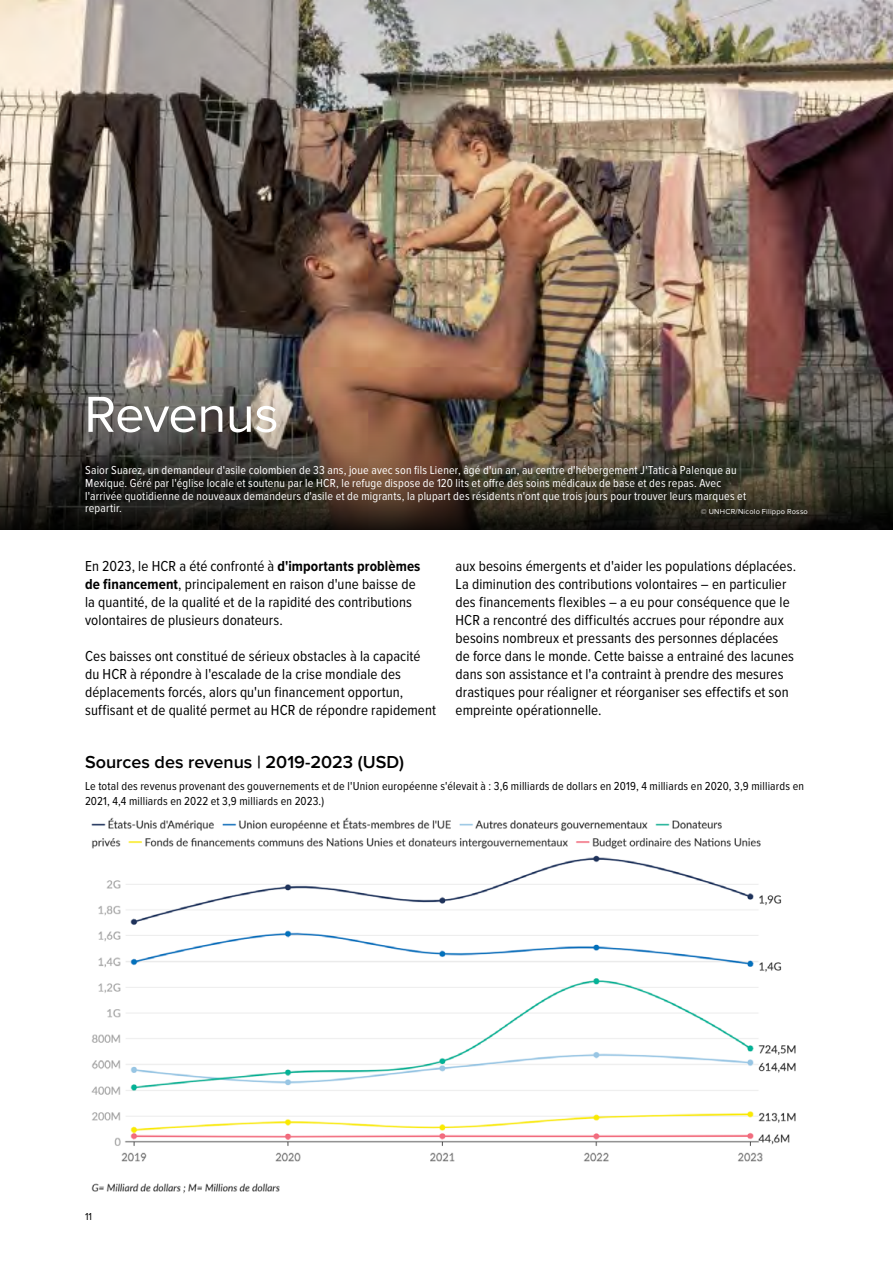
<style>
.page{position:relative;width:893px;height:1263px;background:#fff}
.page>*{position:absolute;margin:0;border:0;box-sizing:border-box;transform-origin:0 0}
.t1{font:52.5px "Proxima Nova";letter-spacing:-.015em;color:#fff}
.t2{font:600 18px "Proxima Nova";color:#000}
.t3{font:15px/18px "Proxima Nova Cond";letter-spacing:.005em;color:#000}
.t4{font:12px/12.8px "Proxima Nova Cond";letter-spacing:.015em;color:#fff}
.t5{font:12px/14.4px "Proxima Nova Cond";letter-spacing:.015em;color:#000}
.t6{font:10.5px "Proxima Nova";color:#000}
.t7{font:7.5px "Proxima Nova";letter-spacing:.025em;color:#fff}
.s1{font-weight:700}
</style>
<div class="page">
<img style="left:0;top:0;width:893px;height:298px">
<img style="left:0;top:298px;width:893px;height:231px">
<img style="left:91px;top:817px;width:705px;height:377px">
<h1 class="t1" style="left:84px;top:390px;width:196px">Revenus</h1>
<p class="t4" style="left:85px;top:464px;width:662px">Saior Suarez, un demandeur d'asile colombien de 33 ans, joue avec son fils Liener, âgé d'un an, au centre d'hébergement J'Tatic à Palenque au Mexique. Géré par l'église locale et soutenu par le HCR, le refuge dispose de 120 lits et offre des soins médicaux de base et des repas. Avec l'arrivée quotidienne de nouveaux demandeurs d'asile et de migrants, la plupart des résidents n'ont que trois jours pour trouver leurs marques et repartir.</p>
<p class="t7" style="left:701px;top:508px;width:108px">© UNHCR/Nicolo Filippo Rosso</p>
<p class="t3" style="left:85px;top:557px;width:337px">En 2023, le HCR a été confronté à <span class="s1">d'importants problèmes de financement</span>, principalement en raison d'une baisse de la quantité, de la qualité et de la rapidité des contributions volontaires de plusieurs donateurs.</p>
<p class="t3" style="left:85px;top:647px;width:352px">Ces baisses ont constitué de sérieux obstacles à la capacité du HCR à répondre à l'escalade de la crise mondiale des déplacements forcés, alors qu'un financement opportun, suffisant et de qualité permet au HCR de répondre rapidement</p>
<p class="t2" style="left:85px;top:751px;width:321px">Sources des revenus | 2019-2023 (USD)</p>
<p class="t3" style="left:456px;top:557px;width:342px">aux besoins émergents et d'aider les populations déplacées.<br>La diminution des contributions volontaires – en particulier des financements flexibles – a eu pour conséquence que le HCR a rencontré des difficultés accrues pour répondre aux besoins nombreux et pressants des personnes déplacées de force dans le monde. Cette baisse a entrainé des lacunes dans son assistance et l'a contraint à prendre des mesures drastiques pour réaligner et réorganiser ses effectifs et son empreinte opérationnelle.</p>
<p class="t5" style="left:85px;top:779px;width:720px">Le total des revenus provenant des gouvernements et de l'Union européenne s'élevait à : 3,6 milliards de dollars en 2019, 4 milliards en 2020, 3,9 milliards en<br>2021, 4,4 milliards en 2022 et 3,9 milliards en 2023.)</p>
<p class="t6" style="left:85px;top:1212px;width:9px">11</p>
</div>
